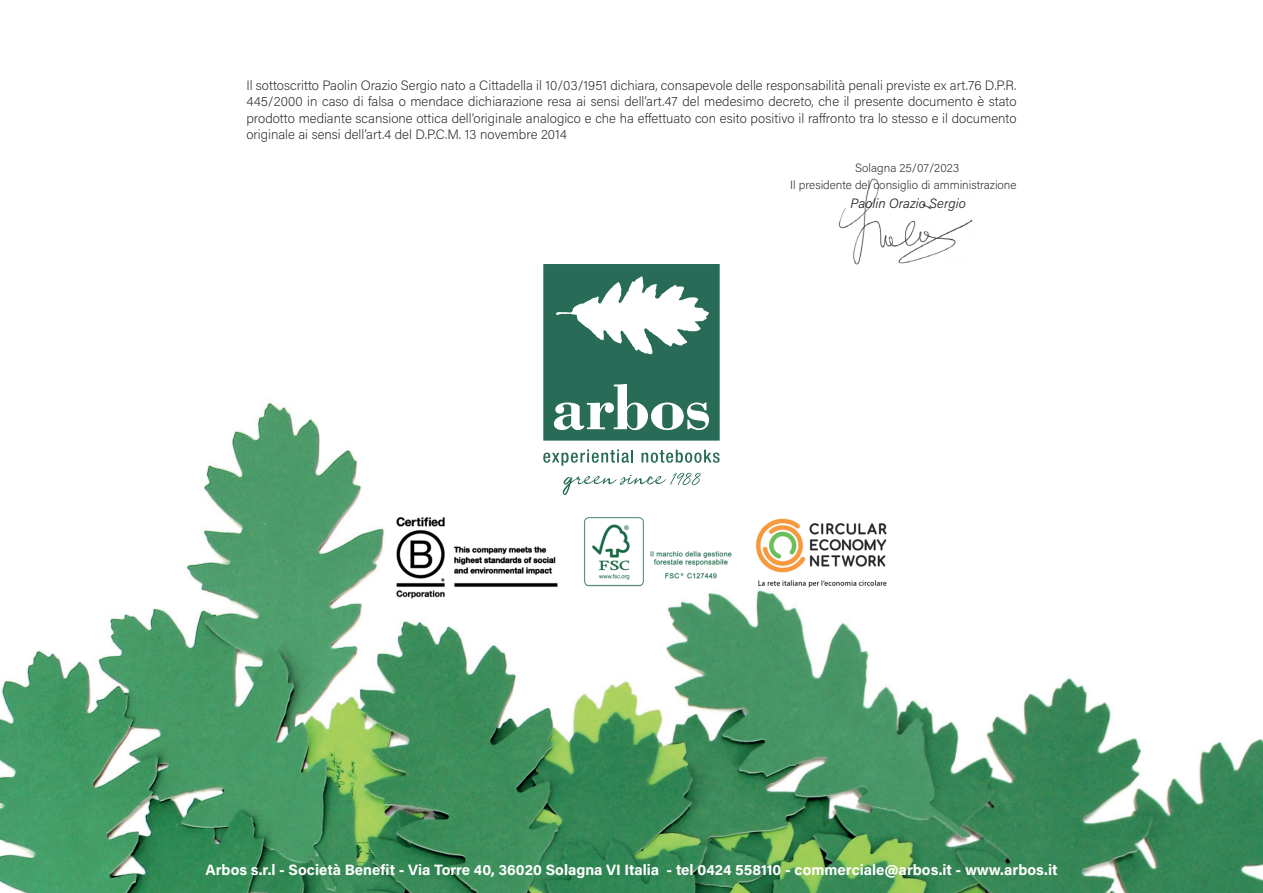
<style>
.page{position:relative;width:1263px;height:893px;background:#fff}
.page>*{position:absolute;margin:0;border:0;box-sizing:border-box;transform-origin:0 0}
.t1{font:15px "Acumin Variable Concept";color:#fff}
.t2{font:13.5px/16.5px "Acumin Variable Concept";color:#231f20;text-align:justify}
.t3{font:12px/16.5px "Acumin Variable Concept";color:#231f20}
</style>
<div class="page">
<img style="left:838px;top:178px;width:135px;height:87px">
<img style="left:0;top:402px;width:1263px;height:491px">
<img style="left:383px;top:447px;width:511px;height:160px">
<svg style="left:543px;top:264px;width:177px;height:177px"></svg>
<svg style="left:543px;top:449px;width:90px;height:17px"></svg>
<svg style="left:641px;top:450px;width:79px;height:13px"></svg>
<svg style="left:563px;top:473px;width:138px;height:22px"></svg>
<p class="t2" style="left:246px;top:76px;width:772px">Il sottoscritto Paolin Orazio Sergio nato a Cittadella il 10/03/1951 dichiara, consapevole delle responsabilità penali previste ex art.76 D.P.R.<br>445/2000 in caso di falsa o mendace dichiarazione resa ai sensi dell’art.47 del medesimo decreto, che il presente documento è stato prodotto mediante scansione ottica dell’originale analogico e che ha effettuato con esito positivo il raffronto tra lo stesso e il documento originale ai sensi dell’art.4 del D.P.C.M. 13 novembre 2014</p>
<p class="t3" style="left:790px;top:159px;width:228px;text-indent:65px">Solagna 25/07/2023<br>Il presidente del consiglio di amministrazione</p>
<p class="t2" style="left:850px;top:195px;width:117px">Paolin Orazio Sergio</p>
<p class="t1" style="left:205px;top:859px;width:854px">Arbos s.r.l - Società Benefit - Via Torre 40, 36020 Solagna VI Italia - tel 0424 558110 - commerciale@arbos.it - www.arbos.it</p>
</div>
